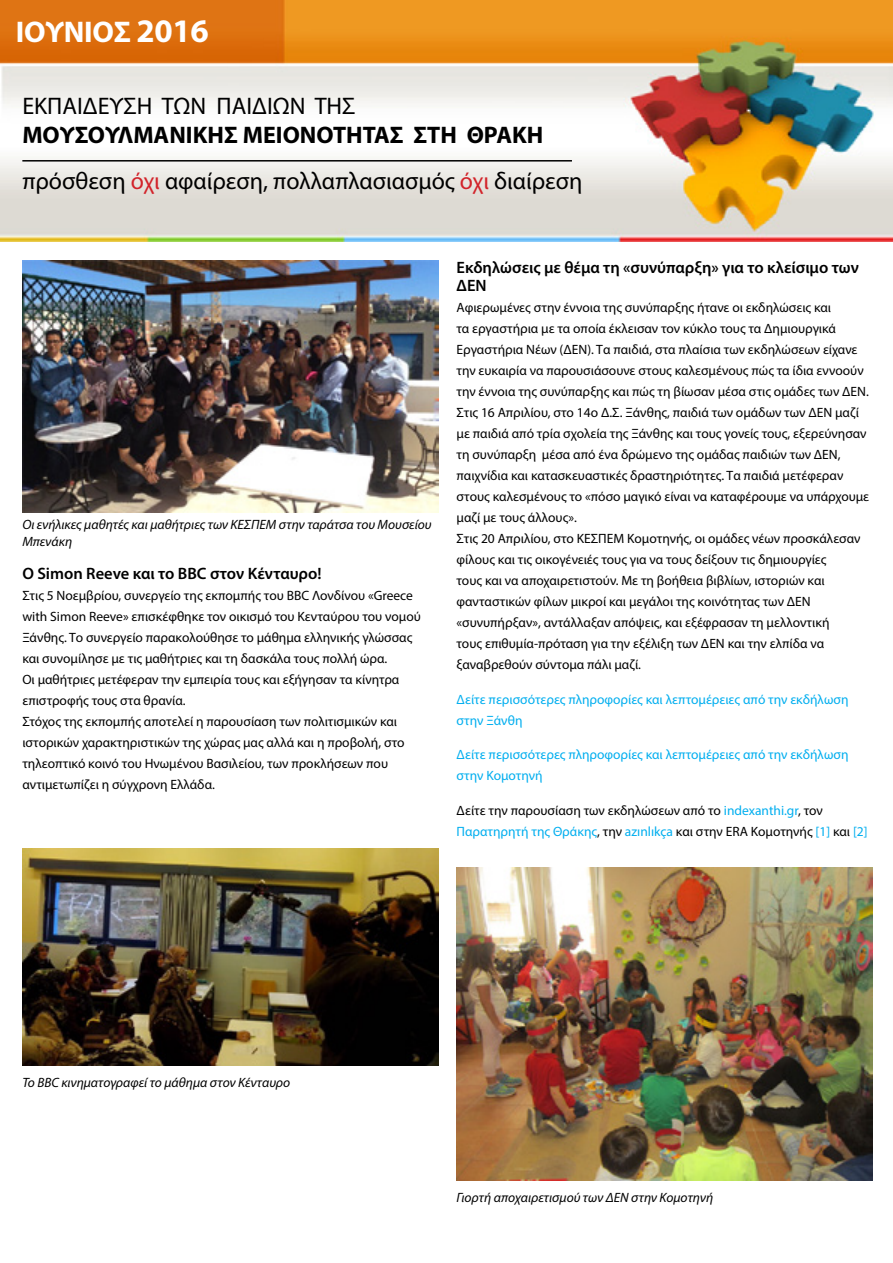
<style>
.page{position:relative;width:893px;height:1263px;background:#fff}
.page>*{position:absolute;margin:0;border:0;box-sizing:border-box;transform-origin:0 0}
.t1{font:700 30px "Myriad Pro";letter-spacing:-.01em;color:#fff}
.t2{font:24px/46.7px "Myriad Pro";color:#000}
.t3{font:600 16.5px/18px "Myriad Pro";color:#000}
.t4{font:13.5px/21px "Myriad Pro";color:#000}
.t5{font:italic 13.5px/16.5px "Myriad Pro";color:#000}
.t6{font:13.5px/21px "Myriad Pro";color:#00aeef}
.s1{font-size:33px}
.s2{font-weight:700}
.s3{color:#d2232a}
.s4{color:#00aeef}
</style>
<div class="page">
<img style="left:0;top:0;width:893px;height:241px">
<hr style="left:22px;top:160px;width:550px;height:2px;background:#000">
<img style="left:22px;top:261px;width:416px;height:251px">
<img style="left:22px;top:849px;width:416px;height:216px">
<img style="left:456px;top:868px;width:417px;height:312px">
<h1 class="t1" style="left:16px;top:12px;width:194px">ΙΟΥΝΙΟΣ <span class="s1">2016</span></h1>
<h2 class="t2" style="left:22px;top:82px;width:335px">ΕΚΠΑΙΔΕΥΣΗ ΤΩΝ ΠΑΙΔΙΩΝ ΤΗΣ</h2>
<h2 class="t2" style="left:22px;top:111px;width:562px"><span class="s2">ΜΟΥΣΟΥΛΜΑΝΙΚΗΣ ΜΕΙΟΝΟΤΗΤΑΣ ΣΤΗ ΘΡΑΚΗ </span>πρόσθεση <span class="s3">όχι</span> αφαίρεση, πολλαπλασιασμός <span class="s3">όχι</span> διαίρεση</h2>
<p class="t5" style="left:22px;top:516px;width:411px">Οι ενήλικες μαθητές και μαθήτριες των ΚΕΣΠΕΜ στην ταράτσα του Μουσείου<br>Μπενάκη</p>
<p class="t3" style="left:22px;top:564px;width:301px">O Simon Reeve και το BBC στον Κένταυρο!</p>
<p class="t4" style="left:22px;top:585px;width:400px">Στις 5 Νοεμβρίου, συνεργείο της εκπομπής του BBC Λονδίνου «Greece with Simon Reeve» επισκέφθηκε τον οικισμό του Κενταύρου του νομού Ξάνθης. Το συνεργείο παρακολούθησε το μάθημα ελληνικής γλώσσας και συνομίλησε με τις μαθήτριες και τη δασκάλα τους πολλή ώρα.<br>Οι μαθήτριες μετέφεραν την εμπειρία τους και εξήγησαν τα κίνητρα επιστροφής τους στα θρανία.<br>Στόχος της εκπομπής αποτελεί η παρουσίαση των πολιτισμικών και ιστορικών χαρακτηριστικών της χώρας μας αλλά και η προβολή, στο τηλεοπτικό κοινό του Ηνωμένου Βασιλείου, των προκλήσεων που αντιμετωπίζει η σύγχρονη Ελλάδα.</p>
<p class="t3" style="left:456px;top:258px;width:404px">Εκδηλώσεις με θέμα τη «συνύπαρξη» για το κλείσιμο των<br>ΔΕΝ</p>
<p class="t4" style="left:456px;top:297px;width:414px">Αφιερωμένες στην έννοια της συνύπαρξης ήτανε οι εκδηλώσεις και<br>τα εργαστήρια με τα οποία έκλεισαν τον κύκλο τους τα Δημιουργικά Εργαστήρια Νέων (ΔΕΝ). Τα παιδιά, στα πλαίσια των εκδηλώσεων είχανε την ευκαιρία να παρουσιάσουνε στους καλεσμένους πώς τα ίδια εννοούν την έννοια της συνύπαρξης και πώς τη βίωσαν μέσα στις ομάδες των ΔΕΝ.<br>Στις 16 Απριλίου, στο 14ο Δ.Σ. Ξάνθης, παιδιά των ομάδων των ΔΕΝ μαζί με παιδιά από τρία σχολεία της Ξάνθης και τους γονείς τους, εξερεύνησαν τη συνύπαρξη μέσα από ένα δρώμενο της ομάδας παιδιών των ΔΕΝ, παιχνίδια και κατασκευαστικές δραστηριότητες. Τα παιδιά μετέφεραν στους καλεσμένους το «πόσο μαγικό είναι να καταφέρουμε να υπάρχουμε μαζί με τους άλλους».<br>Στις 20 Απριλίου, στο ΚΕΣΠΕΜ Κομοτηνής, οι ομάδες νέων προσκάλεσαν φίλους και τις οικογένειές τους για να τους δείξουν τις δημιουργίες<br>τους και να αποχαιρετιστούν. Με τη βοήθεια βιβλίων, ιστοριών και φανταστικών φίλων μικροί και μεγάλοι της κοινότητας των ΔΕΝ «συνυπήρξαν», αντάλλαξαν απόψεις, και εξέφρασαν τη μελλοντική<br>τους επιθυμία-πρόταση για την εξέλιξη των ΔΕΝ και την ελπίδα να ξαναβρεθούν σύντομα πάλι μαζί.</p>
<p class="t6" style="left:456px;top:688px;width:393px">Δείτε περισσότερες πληροφορίες και λεπτομέρειες από την εκδήλωση στην Ξάνθη</p>
<p class="t6" style="left:456px;top:744px;width:393px">Δείτε περισσότερες πληροφορίες και λεπτομέρειες από την εκδήλωση στην Κομοτηνή</p>
<p class="t4" style="left:456px;top:799px;width:413px">Δείτε την παρουσίαση των εκδηλώσεων από το <span class="s4">indexanthi.gr</span>, τον<br><span class="s4">Παρατηρητή της Θράκης</span>, την <span class="s4">azınlıkça</span> και στην ΕRA Κομοτηνής <span class="s4">[1]</span> και <span class="s4">[2]</span></p>
<p class="t5" style="left:22px;top:1073px;width:269px">Το BBC κινηματογραφεί το μάθημα στον Κένταυρο</p>
<p class="t5" style="left:456px;top:1189px;width:258px">Γιορτή αποχαιρετισμού των ΔΕΝ στην Κομοτηνή</p>
</div>
